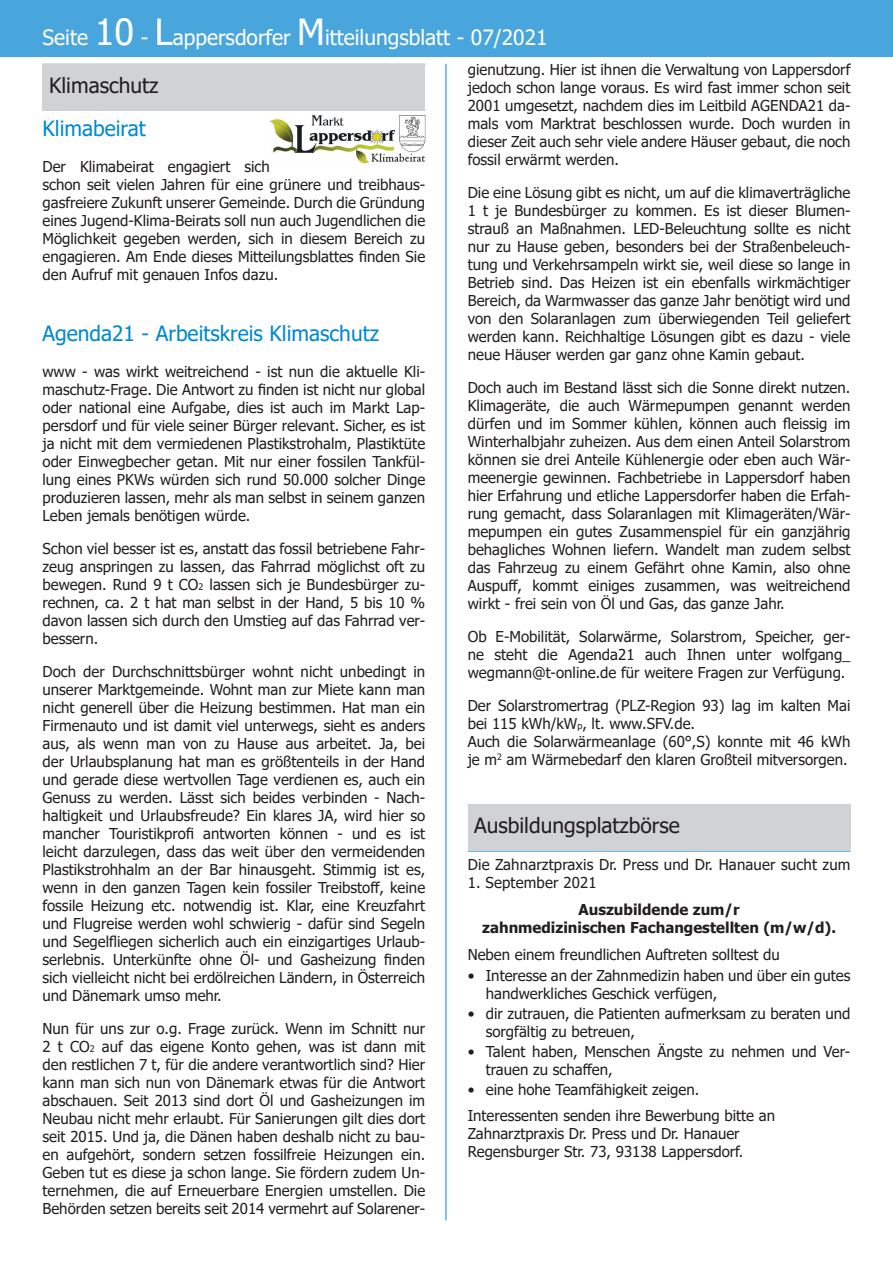
<style>
.page{position:relative;width:893px;height:1263px;background:#fff}
.page>*{position:absolute;margin:0;border:0;box-sizing:border-box;transform-origin:0 0}
.t1{font:21px "Tahoma";color:#fff}
.t2{font:21px "Tahoma";color:#0089cf}
.t3{font:21px "Tahoma";color:#231f20}
.t4{font:15px/18px "Tahoma";color:#231f20;text-align:justify}
.t5{font:700 15px/18px "Tahoma";color:#231f20;text-align:center}
.s1{font-size:36px}
.s2{font-size:9px}
</style>
<div class="page">
<div style="left:0;top:0;width:893px;height:57px;background:#48a6dc"></div>
<hr style="left:446px;top:64px;width:1px;height:1156px;background:#0089cf">
<div style="left:468px;top:804px;width:382px;height:47px;background:#d1d2d4"></div>
<div style="left:43px;top:64px;width:382px;height:47px;background:#d1d2d4"></div>
<img style="left:270px;top:115px;width:156px;height:49px">
<h1 class="t1" style="left:43px;top:24px;width:507px">Seite <span class="s1">10</span> - <span class="s1">L</span>appersdorfer <span class="s1">M</span>itteilungsblatt - 07/2021</h1>
<p class="t3" style="left:49px;top:71px;width:111px">Klimaschutz</p>
<h3 class="t2" style="left:43px;top:114px;width:105px">Klimabeirat</h3>
<p class="t4" style="left:43px;top:158px;width:384px;text-align:left">Der Klimabeirat engagiert sich<br>schon seit vielen Jahren für eine grünere und treibhaus&shy;gasfreiere Zukunft unserer Gemeinde. Durch die Gründung eines Jugend-Klima-Beirats soll nun auch Jugendlichen die Möglichkeit gegeben werden, sich in diesem Bereich zu</p>
<p class="t4" style="left:43px;top:248px;width:384px">engagieren. Am Ende dieses Mitteilungsblattes finden Sie</p>
<p class="t4" style="left:43px;top:266px;width:237px">den Aufruf mit genauen Infos dazu.</p>
<p class="t4" style="left:468px;top:62px;width:384px">gienutzung. Hier ist ihnen die Verwaltung von Lappersdorf jedoch schon lange voraus. Es wird fast immer schon seit 2001 umgesetzt, nachdem dies im Leitbild AGENDA21 da&shy;mals vom Marktrat beschlossen wurde. Doch wurden in dieser Zeit auch sehr viele andere Häuser gebaut, die noch fossil erwärmt werden.</p>
<p class="t4" style="left:468px;top:185px;width:384px">Die eine Lösung gibt es nicht, um auf die klimaverträgliche 1 t je Bundesbürger zu kommen. Es ist dieser Blumen&shy;strauß an Maßnahmen. LED-Beleuchtung sollte es nicht nur zu Hause geben, besonders bei der Straßenbeleuch&shy;tung und Verkehrsampeln wirkt sie, weil diese so lange in Betrieb sind. Das Heizen ist ein ebenfalls wirkmächtiger Bereich, da Warmwasser das ganze Jahr benötigt wird und von den Solaranlagen zum überwiegenden Teil geliefert werden kann. Reichhaltige Lösungen gibt es dazu - viele neue Häuser werden gar ganz ohne Kamin gebaut.</p>
<p class="t4" style="left:468px;top:380px;width:384px">Doch auch im Bestand lässt sich die Sonne direkt nutzen.<br>Klimageräte, die auch Wärmepumpen genannt werden</p>
<p class="t4" style="left:468px;top:416px;width:384px">dürfen und im Sommer kühlen, können auch fleissig im</p>
<p class="t4" style="left:468px;top:434px;width:384px">Winterhalbjahr zuheizen. Aus dem einen Anteil Solarstrom können sie drei Anteile Kühlenergie oder eben auch Wär&shy;meenergie gewinnen. Fachbetriebe in Lappersdorf haben hier Erfahrung und etliche Lappersdorfer haben die Erfah&shy;rung gemacht, dass Solaranlagen mit Klimageräten/Wär&shy;mepumpen ein gutes Zusammenspiel für ein ganzjährig behagliches Wohnen liefern. Wandelt man zudem selbst das Fahrzeug zu einem Gefährt ohne Kamin, also ohne</p>
<p class="t4" style="left:468px;top:578px;width:384px">Auspuff, kommt einiges zusammen, was weitreichend</p>
<p class="t4" style="left:468px;top:596px;width:318px">wirkt - frei sein von Öl und Gas, das ganze Jahr.</p>
<p class="t4" style="left:468px;top:629px;width:384px">Ob E-Mobilität, Solarwärme, Solarstrom, Speicher, ger&shy;ne steht die Agenda21 auch Ihnen unter wolfgang_ wegmann@t-online.de für weitere Fragen zur Verfügung.</p>
<p class="t4" style="left:468px;top:698px;width:384px;text-align:left">Der Solarstromertrag (PLZ-Region 93) lag im kalten Mai bei 115 kWh/kW<span class="s2">p</span>, lt. www.SFV.de.<br>Auch die Solarwärmeanlage (60°,S) konnte mit 46 kWh je m<sup>2</sup> am Wärmebedarf den klaren Großteil mitversorgen.</p>
<h3 class="t2" style="left:43px;top:319px;width:338px">Agenda21 - Arbeitskreis Klimaschutz</h3>
<p class="t4" style="left:43px;top:363px;width:384px">www - was wirkt weitreichend - ist nun die aktuelle Kli-</p>
<p class="t4" style="left:43px;top:381px;width:384px">maschutz-Frage. Die Antwort zu finden ist nicht nur global</p>
<p class="t4" style="left:43px;top:399px;width:384px">oder national eine Aufgabe, dies ist auch im Markt Lap&shy;persdorf und für viele seiner Bürger relevant. Sicher, es ist ja nicht mit dem vermiedenen Plastikstrohalm, Plastiktüte oder Einwegbecher getan. Mit nur einer fossilen Tankfül&shy;lung eines PKWs würden sich rund 50.000 solcher Dinge produzieren lassen, mehr als man selbst in seinem ganzen Leben jemals benötigen würde.</p>
<p class="t4" style="left:43px;top:540px;width:384px">Schon viel besser ist es, anstatt das fossil betriebene Fahr&shy;zeug anspringen zu lassen, das Fahrrad möglichst oft zu bewegen. Rund 9 t CO<span class="s2">2</span> lassen sich je Bundesbürger zu&shy;rechnen, ca. 2 t hat man selbst in der Hand, 5 bis 10 % davon lassen sich durch den Umstieg auf das Fahrrad ver&shy;bessern.</p>
<p class="t4" style="left:43px;top:663px;width:384px">Doch der Durchschnittsbürger wohnt nicht unbedingt in unserer Marktgemeinde. Wohnt man zur Miete kann man nicht generell über die Heizung bestimmen. Hat man ein Firmenauto und ist damit viel unterwegs, sieht es anders aus, als wenn man von zu Hause aus arbeitet. Ja, bei der Urlaubsplanung hat man es größtenteils in der Hand und gerade diese wertvollen Tage verdienen es, auch ein Genuss zu werden. Lässt sich beides verbinden - Nach&shy;haltigkeit und Urlaubsfreude? Ein klares JA, wird hier so</p>
<p class="t4" style="left:43px;top:825px;width:384px">mancher Touristikprofi antworten können - und es ist</p>
<p class="t4" style="left:43px;top:843px;width:384px">leicht darzulegen, dass das weit über den vermeidenden<br>Plastikstrohhalm an der Bar hinausgeht. Stimmig ist es,</p>
<p class="t4" style="left:43px;top:879px;width:384px">wenn in den ganzen Tagen kein fossiler Treibstoff, keine</p>
<p class="t4" style="left:43px;top:897px;width:384px">fossile Heizung etc. notwendig ist. Klar, eine Kreuzfahrt und Flugreise werden wohl schwierig - dafür sind Segeln und Segelfliegen sicherlich auch ein einzigartiges Urlaub&shy;serlebnis. Unterkünfte ohne Öl- und Gasheizung finden</p>
<p class="t4" style="left:43px;top:969px;width:384px">sich vielleicht nicht bei erdölreichen Ländern, in Österreich und Dänemark umso mehr.</p>
<p class="t4" style="left:43px;top:1020px;width:384px">Nun für uns zur o.g. Frage zurück. Wenn im Schnitt nur 2 t CO<span class="s2">2</span> auf das eigene Konto gehen, was ist dann mit den restlichen 7 t, für die andere verantwortlich sind? Hier kann man sich nun von Dänemark etwas für die Antwort abschauen. Seit 2013 sind dort Öl und Gasheizungen im Neubau nicht mehr erlaubt. Für Sanierungen gilt dies dort seit 2015. Und ja, die Dänen haben deshalb nicht zu bau&shy;en aufgehört, sondern setzen fossilfreie Heizungen ein.<br>Geben tut es diese ja schon lange. Sie fördern zudem Un&shy;ternehmen, die auf Erneuerbare Energien umstellen. Die Behörden setzen bereits seit 2014 vermehrt auf Solarener-</p>
<h3 class="t3" style="left:474px;top:811px;width:207px">Ausbildungsplatzbörse</h3>
<p class="t4" style="left:468px;top:856px;width:384px">Die Zahnarztpraxis Dr. Press und Dr. Hanauer sucht zum</p>
<p class="t4" style="left:468px;top:874px;width:130px">1. September 2021</p>
<p class="t5" style="left:482px;top:901px;width:355px">Auszubildende zum/r<br>zahnmedizinischen Fachangestellten (m/w/d).</p>
<p class="t4" style="left:468px;top:946px;width:314px">Neben einem freundlichen Auftreten solltest du</p>
<p class="t4" style="left:486px;top:968px;width:366px;text-indent:-18px">• Interesse an der Zahnmedizin haben und über ein gutes handwerkliches Geschick verfügen,</p>
<p class="t4" style="left:486px;top:1006px;width:366px;text-indent:-18px">• dir zutrauen, die Patienten aufmerksam zu beraten und sorgfältig zu betreuen,</p>
<p class="t4" style="left:468px;top:1044px;width:384px">• Talent haben, Menschen Ängste zu nehmen und Ver-</p>
<p class="t4" style="left:486px;top:1062px;width:128px">trauen zu schaffen,</p>
<p class="t4" style="left:468px;top:1082px;width:233px">• eine hohe Teamfähigkeit zeigen.</p>
<p class="t4" style="left:468px;top:1107px;width:309px;text-align:left">Interessenten senden ihre Bewerbung bitte an<br>Zahnarztpraxis Dr. Press und Dr. Hanauer<br>Regensburger Str. 73, 93138 Lappersdorf.</p>
</div>
